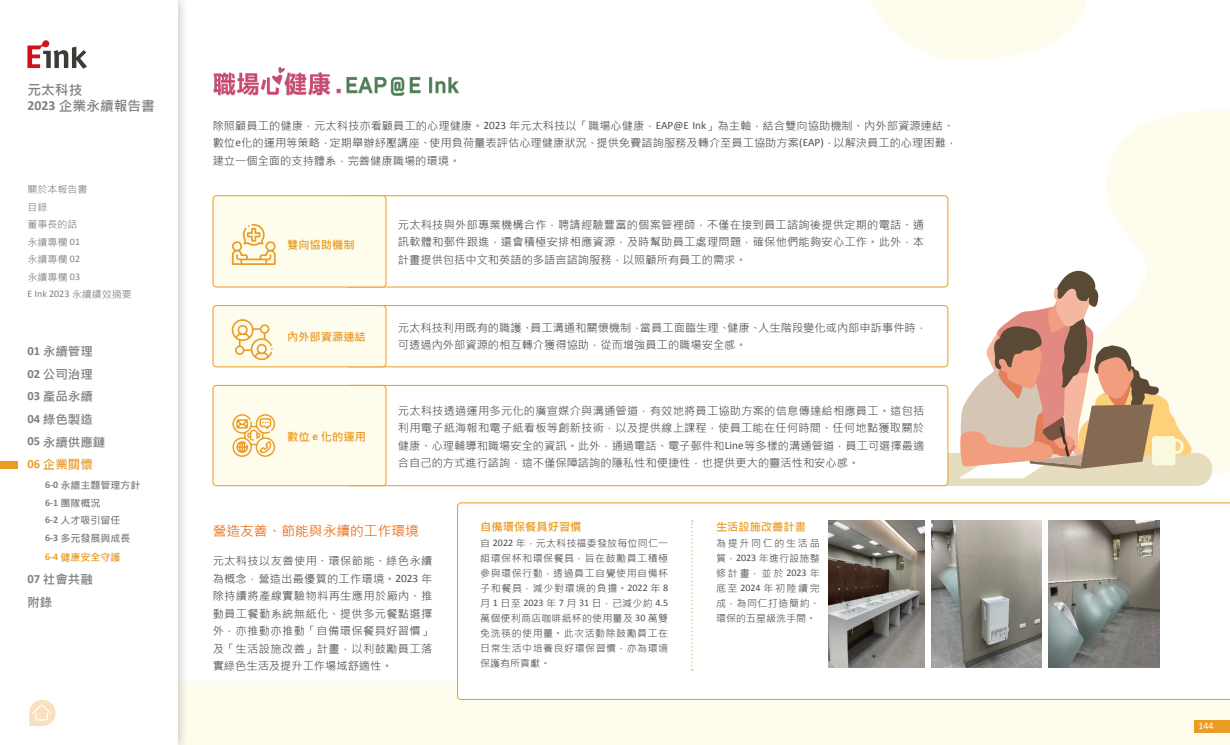
<style>
.page{position:relative;width:1230px;height:745px;background:#fff}
.page>*{position:absolute;margin:0;border:0;box-sizing:border-box;transform-origin:0 0}
.t1{font:13.75px "Microsoft Jheng Hei";color:#ea6000}
.t2{font:700 13.75px/16.5px "Microsoft Jheng Hei";color:#808080}
.t3{font:700 12.5px/22.5px "Microsoft Jheng Hei";color:#808080}
.t4{font:11.25px/17.5px "Microsoft Jheng Hei";color:#4d4d4d;text-align:justify}
.t5{font:700 11.25px "Microsoft Jheng Hei";color:#eb9c25}
.t6{font:10px/15px "Microsoft Jheng Hei";letter-spacing:.05em;color:#4d4d4d;text-align:justify}
.t7{font:700 10px/17.5px "Microsoft Jheng Hei";color:#808080}
.t8{font:10px/17.5px "Microsoft Jheng Hei";color:#808080}
.t9{font:10px "Calibri";color:#808080}
.t10{font:700 10px "Microsoft Jheng Hei";color:#eb9c25}
.t11{font:10px "Calibri";color:#fff}
.s1{font-family:"Calibri"}
.s2{font-family:"Microsoft Jheng Hei"}
.s3{font-family:"Calibri";color:#eb9c25}
.s4{color:#eb9c25}
</style>
<div class="page">
<svg style="left:1043px;top:110px;width:187px;height:376px;fill:#fefced"></svg>
<div style="left:914px;top:452px;width:298px;height:33px;background:#e6ddbf;border-radius:16px"></div>
<svg style="left:958px;top:270px;width:233px;height:208px"></svg>
<div style="left:177px;top:680px;width:1053px;height:64px;background:#fefced"></div>
<div style="left:345px;top:195px;width:603px;height:92px;border:1px solid #eb9c25;border-radius:4px"></div>
<div style="left:345px;top:305px;width:603px;height:62px;border:1px solid #eb9c25;border-radius:4px"></div>
<div style="left:345px;top:385px;width:603px;height:100px;background:#fff;border-radius:4px"></div>
<div style="left:345px;top:385px;width:603px;height:100px;border:1px solid #eb9c25;border-radius:4px"></div>
<svg style="left:457px;top:502px;width:773px;height:197px"></svg>
<div style="left:213px;top:196px;width:173px;height:91px;background:#fefced;border-radius:4px"></div>
<div style="left:213px;top:195px;width:173px;height:92px;border:1px solid #eb9c25;border-radius:4px"></div>
<div style="left:213px;top:305px;width:173px;height:61px;background:#fefced;border-radius:4px"></div>
<div style="left:213px;top:305px;width:173px;height:62px;border:1px solid #eb9c25;border-radius:4px"></div>
<div style="left:213px;top:385px;width:173px;height:100px;background:#fefced;border-radius:4px"></div>
<div style="left:213px;top:385px;width:173px;height:100px;border:1px solid #eb9c25;border-radius:4px"></div>
<img style="left:213px;top:66px;width:246px;height:30px">
<img style="left:828px;top:520px;width:96px;height:147px">
<img style="left:931px;top:520px;width:110px;height:147px">
<img style="left:1048px;top:520px;width:111px;height:147px">
<svg style="left:691px;top:520px;width:2px;height:150px"></svg>
<svg style="left:232px;top:223px;width:44px;height:42px"></svg>
<svg style="left:232px;top:414px;width:44px;height:43px"></svg>
<svg style="left:231px;top:319px;width:42px;height:41px"></svg>
<svg style="left:871px;top:0;width:216px;height:60px"></svg>
<div style="left:0;top:0;width:189px;height:744px;background:#000;opacity:.3"></div>
<div style="left:0;top:0;width:177px;height:744px;background:#fff"></div>
<svg style="left:27px;top:40px;width:60px;height:29px"></svg>
<svg style="left:29px;top:699px;width:27px;height:26px"></svg>
<div style="left:0;top:461px;width:18px;height:7px;background:#eb9c25"></div>
<div style="left:1194px;top:719px;width:36px;height:12px;background:#eb9c25"></div>
<p class="t2" style="left:27px;top:81px;width:129px">元太科技<br><span class="s1">2023</span> 企業永續報告書</p>
<p class="t8" style="left:27px;top:181px;width:61px">關於本報告書目錄<br>董事長的話永續專欄 <span class="s1">01</span>永續專欄 <span class="s1">02</span>永續專欄 <span class="s1">03</span></p>
<p class="t9" style="left:27px;top:287px;width:106px">E Ink 2023 <span class="s2">永續績效摘要</span></p>
<p class="t3" style="left:27px;top:340px;width:79px"><span class="s1">01</span> 永續管理<br><span class="s1">02</span> 公司治理<br><span class="s1">03</span> 產品永續<br><span class="s1">04</span> 綠色製造<br><span class="s1">05</span> 永續供應鏈<br><span class="s3">06</span> <span class="s4">企業關懷</span></p>
<p class="t7" style="left:45px;top:476px;width:97px"><span class="s1">6-0</span> 永續主題管理方針<br><span class="s1">6-1</span> 團隊概況<br><span class="s1">6-2</span> 人才吸引留任<br><span class="s1">6-3</span> 多元發展與成長</p>
<p class="t10" style="left:45px;top:550px;width:77px"><span class="s1">6-4</span> 健康安全守護</p>
<p class="t3" style="left:27px;top:568px;width:67px"><span class="s1">07</span> 社會共融附錄</p>
<p class="t4" style="left:213px;top:117px;width:746px;text-align:left">除照顧員工的健康，元太科技亦看顧員工的心理健康。<span class="s1">2023</span> 年元太科技以「職場心健康，<span class="s1">EAP@E Ink</span>」為主軸，結合雙向協助機制、內外部資源連結、數位<span class="s1">e</span>化的運用等策略，定期舉辦紓壓講座、使用負荷量表評估心理健康狀況、提供免費諮詢服務及轉介至員工協助方案<span class="s1">(EAP)</span>，以解決員工的心理困難，建立一個全面的支持體系，完善健康職場的環境。</p>
<p class="t5" style="left:287px;top:237px;width:69px">雙向協助機制</p>
<p class="t5" style="left:287px;top:330px;width:80px">內外部資源連結</p>
<p class="t5" style="left:287px;top:429px;width:80px">數位 <span class="s1">e</span> 化的運用</p>
<p class="t4" style="left:398px;top:216px;width:528px">元太科技與外部專業機構合作，聘請經驗豐富的個案管裡師，不僅在接到員工諮詢後提供定期的電話、通訊軟體和郵件跟進，還會積極安排相應資源，及時幫助員工處理問題，確保他們能夠安心工作。此外，本計畫提供包括中文和英語的多語言諮詢服務，以照顧所有員工的需求。</p>
<p class="t4" style="left:398px;top:319px;width:530px">元太科技利用既有的職護、員工溝通和關懷機制，當員工面臨生理、健康、人生階段變化或內部申訴事件時，可透過內外部資源的相互轉介獲得協助，從而增強員工的職場安全感。</p>
<p class="t4" style="left:398px;top:401px;width:528px">元太科技透過運用多元化的廣宣媒介與溝通管道，有效地將員工協助方案的信息傳達給相應員工。這包括利用電子紙海報和電子紙看板等創新技術，以及提供線上課程，使員工能在任何時間、任何地點獲取關於健康、心理輔導和職場安全的資訊。此外，通過電話、電子郵件和<span class="s1">Line</span>等多樣的溝通管道，員工可選擇最適合自己的方式進行諮詢，這不僅保障諮詢的隱私性和便捷性，也提供更大的靈活性和安心感。</p>
<p class="t1" style="left:213px;top:522px;width:208px">營造友善、節能與永續的工作環境</p>
<p class="t4" style="left:213px;top:552px;width:221px">元太科技以友善使用、環保節能、綠色永續為概念，營造出最優質的工作環境。<span class="s1">2023</span> 年除持續將產線實驗物料再生應用於廠內、推動員工餐勤系統無紙化、提供多元餐點選擇外，亦推動亦推動「自備環保餐具好習慣」及「生活設施改善」計畫，以利鼓勵員工落實綠色生活及提升工作場域舒適性。</p>
<p class="t5" style="left:480px;top:519px;width:103px">自備環保餐具好習慣</p>
<p class="t6" style="left:480px;top:535px;width:189px">自 <span class="s1">2022</span> 年，元太科技福委發放每位同仁一組環保杯和環保餐具，旨在鼓勵員工積極參與環保行動，透過員工自覺使用自備杯子和餐具，減少對環境的負擔。<span class="s1">2022</span> 年 <span class="s1">8</span>月 <span class="s1">1</span> 日至 <span class="s1">2023</span> 年 <span class="s1">7</span> 月 <span class="s1">31</span> 日，已減少約 <span class="s1">4.5</span>萬個便利商店咖啡紙杯的使用量及 <span class="s1">30</span> 萬雙免洗筷的使用量。此次活動除鼓勵員工在日常生活中培養良好環保習慣，亦為環境保護有所貢獻。</p>
<p class="t5" style="left:716px;top:519px;width:91px">生活設施改善計畫</p>
<p class="t6" style="left:716px;top:535px;width:105px">為提升同仁的生活品質，<span class="s1">2023</span> 年進行設施整修計畫，並於 <span class="s1">2023</span>年底至 <span class="s1">2024</span> 年初陸續完成，為同仁打造簡約、環保的五星級洗手間。</p>
<p class="t11" style="left:1198px;top:718px;width:17px">144</p>
</div>
